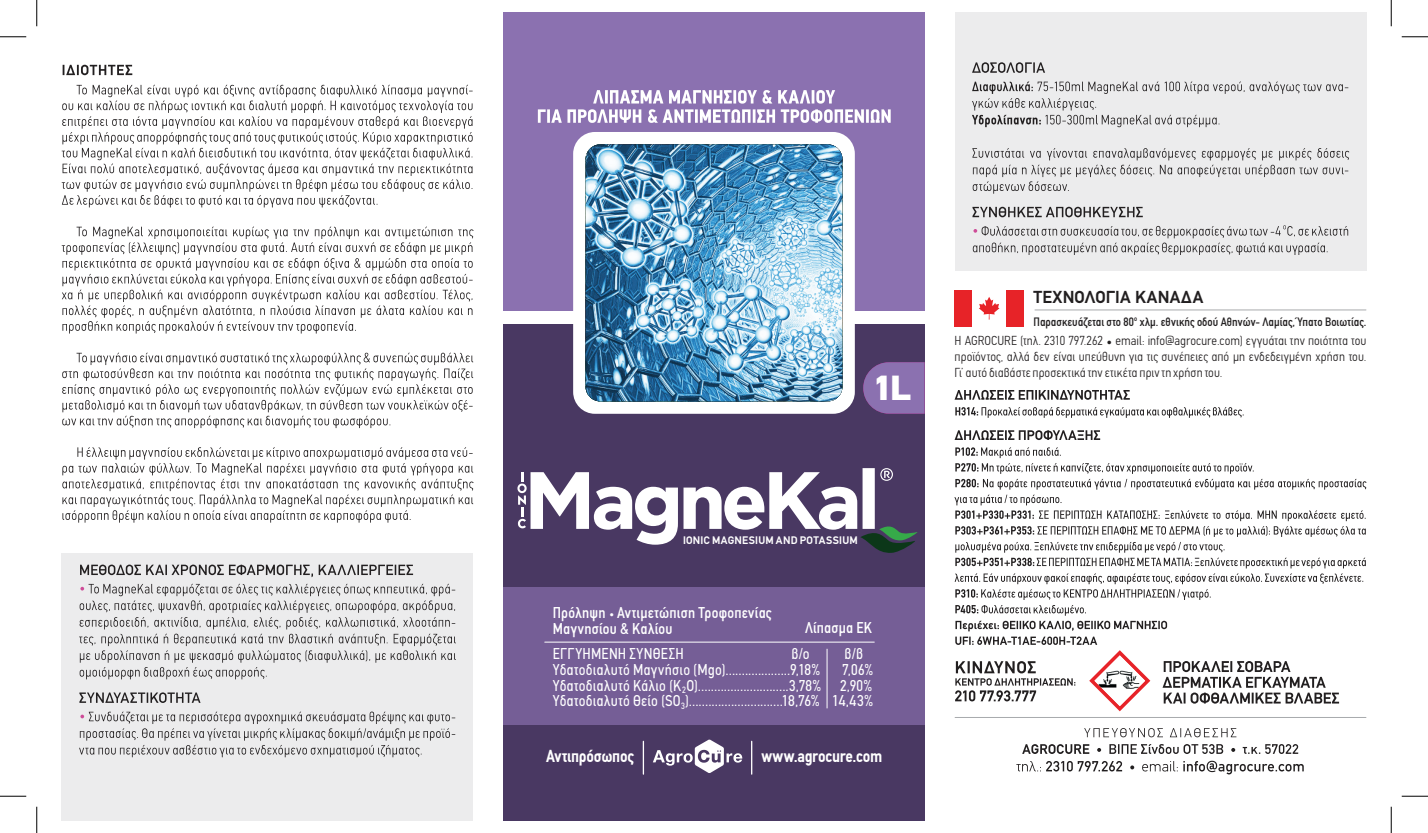
<style>
.page{position:relative;width:1428px;height:833px;background:#fff}
.page>*{position:absolute;margin:0;border:0;box-sizing:border-box;transform-origin:0 0}
.t1{font:900 35px "PFDIN Text Pro";color:#fff}
.t2{font:700 17.5px "PF Din Text Condensed";letter-spacing:-.01em;color:#fff}
.t3{font:700 17.5px "PF Din Text";letter-spacing:.015em;color:#221f20}
.t4{font:15.75px "PF Din Text Condensed";letter-spacing:.02em;color:#fff}
.t5{font:500 condensed 15.75px "PF Din Text";letter-spacing:.015em;color:#fff}
.t6{font:300 condensed 13.12px/15.8px "PF Din Text";letter-spacing:.005em;color:#221f20;text-align:justify}
.t7{font:500 condensed 12.25px "PF Din Text";letter-spacing:.005em;color:#221f20}
.t8{font:700 11.03px "PF Din Text";letter-spacing:.02em;color:#fff}
.s1{font-weight:100;font-size:12.25px}
</style>
<div class="page">
<div style="left:503px;top:12px;width:422px;height:298px;background:#8b71b0"></div>
<div style="left:503px;top:324px;width:422px;height:497px;background:#493862"></div>
<svg style="left:653px;top:739px;width:89px;height:34px"></svg>
<hr style="left:751px;top:741px;width:1px;height:33px;background:#fff">
<hr style="left:643px;top:741px;width:1px;height:33px;background:#fff">
<div style="left:503px;top:587px;width:422px;height:138px;background:#755e96"></div>
<svg style="left:538px;top:90px;width:353px;height:33px"></svg>
<div style="left:62px;top:553px;width:411px;height:268px;background:#ececed"></div>
<svg style="left:79px;top:711px;width:376px;height:46px"></svg>
<svg style="left:79px;top:692px;width:122px;height:11px"></svg>
<svg style="left:79px;top:583px;width:377px;height:96px"></svg>
<svg style="left:80px;top:564px;width:333px;height:13px"></svg>
<svg style="left:954px;top:430px;width:146px;height:10px"></svg>
<svg style="left:955px;top:407px;width:288px;height:11px"></svg>
<svg style="left:954px;top:390px;width:176px;height:10px"></svg>
<hr style="left:955px;top:717px;width:411px;height:1px;background:#a8aaad">
<svg style="left:954px;top:447px;width:412px;height:264px"></svg>
<svg style="left:1142px;top:760px;width:162px;height:14px"></svg>
<svg style="left:1130px;top:765px;width:4px;height:4px"></svg>
<svg style="left:1016px;top:761px;width:106px;height:10px"></svg>
<svg style="left:1242px;top:744px;width:56px;height:10px"></svg>
<svg style="left:1231px;top:748px;width:4px;height:3px"></svg>
<svg style="left:1109px;top:744px;width:114px;height:10px"></svg>
<svg style="left:1097px;top:748px;width:4px;height:3px"></svg>
<svg style="left:1022px;top:744px;width:67px;height:10px"></svg>
<svg style="left:1084px;top:728px;width:152px;height:9px"></svg>
<div style="left:573px;top:132px;width:282px;height:282px;border:14px solid #fff;border-radius:15px"></div>
<svg style="left:585px;top:144px;width:257px;height:257px;background:#6fa3c4"></svg>
<div style="left:954px;top:12px;width:412px;height:258px;background:#ececed"></div>
<svg style="left:973px;top:225px;width:375px;height:30px"></svg>
<svg style="left:972px;top:207px;width:171px;height:10px"></svg>
<svg style="left:972px;top:148px;width:377px;height:46px"></svg>
<svg style="left:972px;top:82px;width:376px;height:45px"></svg>
<svg style="left:972px;top:62px;width:73px;height:11px"></svg>
<svg style="left:62px;top:447px;width:412px;height:75px"></svg>
<svg style="left:62px;top:353px;width:411px;height:75px"></svg>
<svg style="left:62px;top:227px;width:412px;height:106px"></svg>
<svg style="left:62px;top:85px;width:411px;height:122px"></svg>
<svg style="left:63px;top:65px;width:69px;height:10px"></svg>
<div style="left:954px;top:290px;width:18px;height:36px;background:#e72328"></div>
<div style="left:1006px;top:290px;width:17px;height:36px;background:#e72328"></div>
<svg style="left:979px;top:297px;width:20px;height:22px"></svg>
<hr style="left:1035px;top:309px;width:331px;height:1px;background:#a8aaad">
<svg style="left:863px;top:362px;width:62px;height:51px;background:#856aa8"></svg>
<svg style="left:517px;top:468px;width:401px;height:85px"></svg>
<hr style="left:545px;top:641px;width:329px;height:1px;background:#fff">
<hr style="left:826px;top:648px;width:1px;height:60px;background:#fff">
<svg style="left:0;top:36px;width:26px;height:1px"></svg>
<svg style="left:1402px;top:36px;width:26px;height:1px"></svg>
<svg style="left:0;top:795px;width:26px;height:1px"></svg>
<svg style="left:1402px;top:795px;width:26px;height:1px"></svg>
<svg style="left:36px;top:0;width:1px;height:26px"></svg>
<svg style="left:36px;top:806px;width:1px;height:26px"></svg>
<svg style="left:1391px;top:0;width:1px;height:26px"></svg>
<svg style="left:1391px;top:806px;width:1px;height:26px"></svg>
<p class="t1" style="left:871px;top:366px;width:42px">1L</p>
<p class="t3" style="left:1033px;top:287px;width:171px">ΤΕΧΝΟΛΟΓΙΑ ΚΑΝΑΔΑ</p>
<p class="t7" style="left:1033px;top:314px;width:334px">Παρασκευάζεται στο 80<sup>ο</sup> χλμ. εθνικής οδού Αθηνών- Λαμίας, Ύπατο Βοιωτίας.</p>
<p class="t6" style="left:954px;top:333px;width:413px">Η AGROCURE (τηλ. 2310 797.262 • email: info@agrocure.com) εγγυάται την ποιότητα του προϊόντος, αλλά δεν είναι υπεύθυνη για τις συνέπειες από μη ενδεδειγμένη χρήση του.<br>Γι’ αυτό διαβάστε προσεκτικά την ετικέτα πριν τη χρήση του.</p>
<p class="t8" style="left:683px;top:533px;width:176px">IONIC MAGNESIUM AND POTASSIUM</p>
<p class="t5" style="left:553px;top:603px;width:220px">Πρόληψη <span class="s1">•</span> Αντιμετώπιση Τροφοπενίας</p>
<p class="t5" style="left:553px;top:619px;width:121px">Μαγνησίου &amp; Καλίου</p>
<p class="t4" style="left:553px;top:644px;width:132px">ΕΓΓΥΗΜΕΝΗ ΣΥΝΘΕΣΗ</p>
<p class="t4" style="left:791px;top:644px;width:20px">β/ο</p>
<p class="t4" style="left:844px;top:644px;width:20px">β/β</p>
<p class="t4" style="left:553px;top:660px;width:269px">Υδατοδιαλυτό Μαγνήσιο (Mgo)....................9,18%</p>
<p class="t4" style="left:842px;top:660px;width:32px">7,06%</p>
<p class="t4" style="left:553px;top:676px;width:321px">Υδατοδιαλυτό Κάλιο (K<sub>2</sub>O)............................3,78% 2,90%</p>
<p class="t4" style="left:553px;top:691px;width:322px">Υδατοδιαλυτό Θείο (SO<sub>3</sub>).............................18,76% 14,43%</p>
<p class="t5" style="left:805px;top:618px;width:69px">Λίπασμα ΕΚ</p>
<p class="t2" style="left:546px;top:746px;width:89px">Αντιπρόσωπος</p>
<p class="t2" style="left:761px;top:746px;width:123px">www.agrocure.com</p>
</div>
